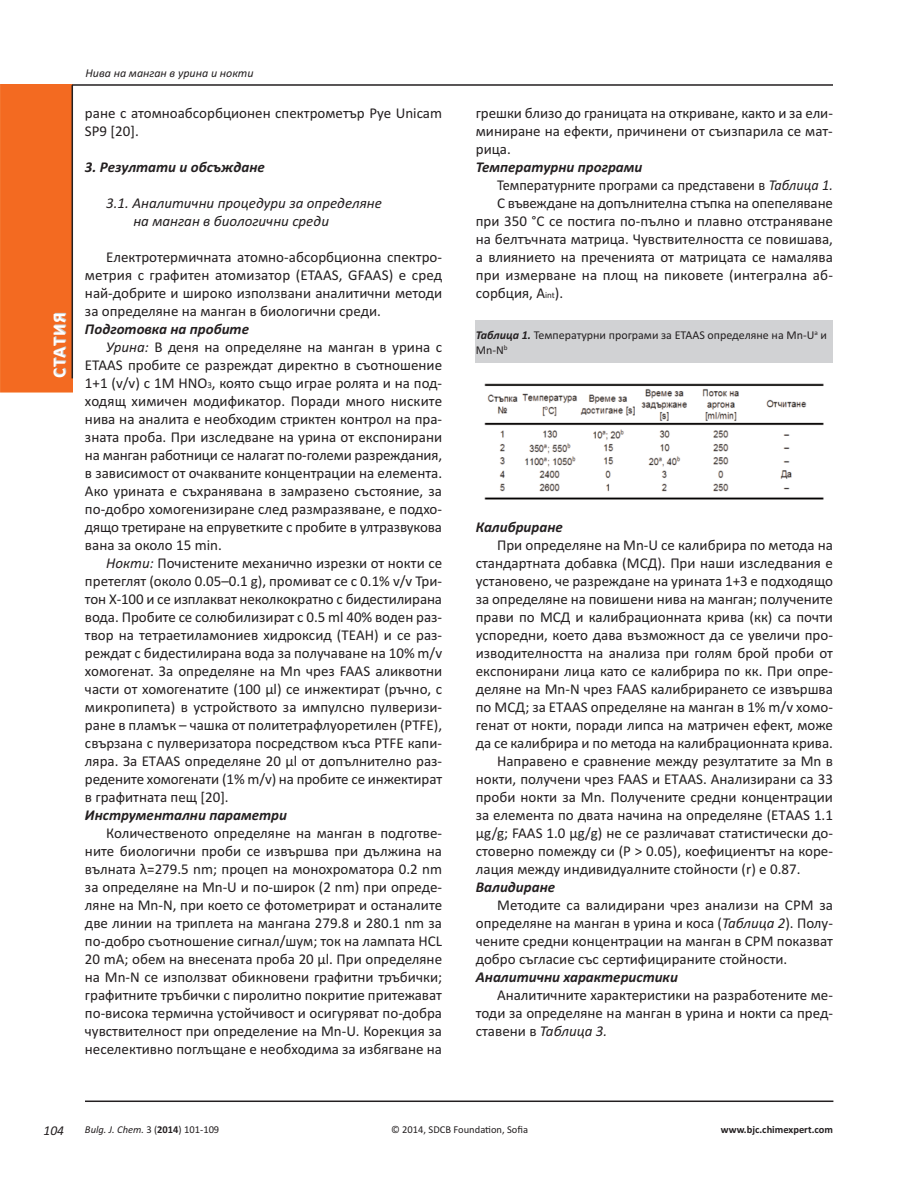
<style>
.page{position:relative;width:918px;height:1188px;background:#fff}
.page>*{position:absolute;margin:0;border:0;box-sizing:border-box;transform-origin:0 0}
.t1{font:700 18px "Calibri";letter-spacing:.09em;color:#fff}
.t2{font:15px/18px "Calibri";color:#231f20;text-align:justify}
.t3{font:italic 700 15px "Calibri";color:#231f20}
.t4{font:italic 15px/18px "Calibri";color:#231f20}
.t5{font:15px "Calibri";color:#231f20;scale:.95 1}
.t6{font:italic 13.5px "Calibri";color:#231f20}
.t7{font:12px/15px "Calibri";color:#231f20}
.t8{font:italic 12px "Calibri";color:#231f20}
.t9{font:italic 10.5px "Calibri";color:#231f20}
.t10{font:10.5px "Calibri";color:#231f20}
.t11{font:700 10.5px "Calibri";color:#231f20}
.s1{font-style:italic}
.s2{font-size:9px}
.s3{font-weight:700;font-style:italic}
.s4{font-style:normal}
.s5{font-weight:700;font-style:normal}
</style>
<div class="page">
<div style="left:1px;top:85px;width:71px;height:308px;background:#f36a21"></div>
<hr style="left:72px;top:84px;width:761px;height:2px;background:#231f20">
<hr style="left:72px;top:85px;width:1px;height:293px;background:#231f20">
<hr style="left:85px;top:1101px;width:748px;height:1px;background:#231f20">
<img style="left:485px;top:383px;width:339px;height:117px">
<div style="left:476px;top:320px;width:357px;height:43px;background:#d1d2d4"></div>
<p class="t1" style="left:48px;top:378px;width:67px;rotate:-90deg">СТАТИЯ</p>
<p class="t8" style="left:85px;top:66px;width:170px">Нива на манган в урина и нокти</p>
<p class="t2" style="left:85px;top:103px;width:359px">ране с атомноабсорбционен спектрометър Pye Unicam<br>SP9 [20].</p>
<p class="t3" style="left:85px;top:158px;width:181px">3. Резултати и обсъждане</p>
<p class="t4" style="left:133px;top:193px;width:250px;text-indent:-27px">3.1. Aналитични процедури за определяне на манган в биологични среди</p>
<p class="t2" style="left:85px;top:247px;width:359px;text-indent:21px">Електротермичната атомно-абсорбционна спектро&shy;метрия с графитен атомизатор (ETAAS, GFAAS) е сред най-добрите и широко използвани аналитични методи за определяне на манган в биологични среди.</p>
<p class="t3" style="left:85px;top:320px;width:166px">Подготовка на пробите</p>
<p class="t2" style="left:106px;top:337px;width:337px"><span class="s1">Урина:</span> В деня на определяне на манган в урина с</p>
<p class="t2" style="left:85px;top:355px;width:359px">ЕТААS пробите се разреждат директно в съотношение</p>
<p class="t2" style="left:85px;top:373px;width:359px">1+1 (v/v) с 1М HNO<span class="s2">3</span>, която също играе ролята и на под-</p>
<p class="t2" style="left:85px;top:391px;width:359px">ходящ химичен модификатор. Поради много ниските</p>
<p class="t2" style="left:85px;top:409px;width:359px">нива на аналита е необходим стриктен контрол на пра-</p>
<p class="t2" style="left:85px;top:427px;width:359px">зната проба. При изследване на урина от експонирани</p>
<p class="t2" style="left:85px;top:445px;width:359px">на манган работници се налагат по-големи разреждания,</p>
<p class="t2" style="left:85px;top:463px;width:359px">в зависимост от очакваните концентрации на елемента.</p>
<p class="t2" style="left:85px;top:481px;width:359px">Ако урината е съхранявана в замразено състояние, за</p>
<p class="t2" style="left:85px;top:499px;width:359px">по-добро хомогенизиране след размразяване, е подхо-</p>
<p class="t2" style="left:85px;top:517px;width:359px">дящо третиране на епруветките с пробите в ултразвукова</p>
<p class="t2" style="left:85px;top:535px;width:138px">вана за около 15 min.</p>
<p class="t2" style="left:106px;top:553px;width:337px"><span class="s1">Нокти:</span> Почистените механично изрезки от нокти се</p>
<p class="t2" style="left:85px;top:571px;width:359px">претеглят (около 0.05–0.1 g), промиват се с 0.1% v/v Три-</p>
<p class="t2" style="left:85px;top:589px;width:359px">тон Х-100 и се изплакват неколкократно с бидестилирана</p>
<p class="t2" style="left:85px;top:607px;width:359px">вода. Пробите се солюбилизират с 0.5 ml 40% воден раз-</p>
<p class="t2" style="left:85px;top:625px;width:359px">твор на тетраетиламониев хидроксид (ТЕАH) и се раз-</p>
<p class="t2" style="left:85px;top:643px;width:359px">реждат с бидестилирана вода за получаване на 10% m/v</p>
<p class="t2" style="left:85px;top:661px;width:359px">хомогенат. За определяне на Mn чрез FAAS аликвотни</p>
<p class="t2" style="left:85px;top:679px;width:359px">части от хомогенатите (100 μl) се инжектират (ръчно, с</p>
<p class="t2" style="left:85px;top:697px;width:359px">микропипета) в устройството за импулсно пулверизи-</p>
<p class="t2" style="left:85px;top:715px;width:359px">ране в пламък – чашка от политетрафлуоретилен (PTFE),</p>
<p class="t2" style="left:85px;top:733px;width:359px">свързана с пулверизатора посредством къса PTFE капи-</p>
<p class="t2" style="left:85px;top:751px;width:359px">ляра. За ЕТAAS определяне 20 μl от допълнително раз-</p>
<p class="t2" style="left:85px;top:769px;width:359px">редените хомогенати (1% m/v) на пробите се инжектират</p>
<p class="t2" style="left:85px;top:787px;width:145px">в графитната пещ [20].</p>
<p class="t3" style="left:85px;top:806px;width:204px">Инструментални параметри</p>
<p class="t2" style="left:85px;top:823px;width:359px;text-indent:21px">Количественото определяне на манган в подготве&shy;ните биологични проби се извършва при дължина на вълната λ=279.5 nm; процеп на монохроматора 0.2 nm за определяне на Mn-U и по-широк (2 nm) при опреде&shy;ляне на Mn-N, при което се фотометрират и останалите две линии на триплета на мангана 279.8 и 280.1 nm за по-добро съотношение сигнал/шум; ток на лампата HCL 20 mA; обем на внесената проба 20 μl. При определяне на Mn-N се използват обикновени графитни тръбички; графитните тръбички с пиролитно покритие притежават по-висока термична устойчивост и осигуряват по-добра чувствителност при определение на Mn-U. Корекция за неселективно поглъщане е необходима за избягване на</p>
<p class="t2" style="left:476px;top:103px;width:359px">грешки близо до границата на откриване, както и за ели&shy;миниране на ефекти, причинени от съизпарила се мат&shy;рица.</p>
<p class="t3" style="left:476px;top:158px;width:168px">Температурни програми</p>
<p class="t5" style="left:497px;top:176px;width:355px">Температурните програми са представени в <span class="s1">Таблица 1.</span></p>
<p class="t2" style="left:497px;top:193px;width:337px">С въвеждане на допълнителна стъпка на опепеляване</p>
<p class="t2" style="left:476px;top:211px;width:359px">при 350 °С се постига по-пълно и плавно отстраняване</p>
<p class="t2" style="left:476px;top:229px;width:359px">на белтъчната матрица. Чувствителността се повишава,</p>
<p class="t2" style="left:476px;top:247px;width:359px">а влиянието на преченията от матрицата се намалява</p>
<p class="t2" style="left:476px;top:265px;width:359px">при измерване на площ на пиковете (интегрална аб-</p>
<p class="t2" style="left:476px;top:283px;width:89px">сорбция, A<span class="s2">int</span>).</p>
<p class="t7" style="left:476px;top:327px;width:353px"><span class="s3">Таблица 1.</span> Температурни програми за ETAAS определяне на Mn-U<sup>a</sup> и<br>Mn-N<sup>b</sup></p>
<p class="t3" style="left:476px;top:518px;width:89px">Калибриране</p>
<p class="t2" style="left:497px;top:535px;width:337px">При определяне на Mn-U се калибрира по метода на</p>
<p class="t2" style="left:476px;top:553px;width:359px">стандартната добавка (МСД). При наши изследвания е</p>
<p class="t2" style="left:476px;top:571px;width:359px">установено, че разреждане на урината 1+3 е подходящо</p>
<p class="t2" style="left:476px;top:589px;width:359px">за определяне на повишени нива на манган; получените</p>
<p class="t2" style="left:476px;top:607px;width:359px">прави по МСД и калибрационната крива (кк) са почти</p>
<p class="t2" style="left:476px;top:625px;width:359px">успоредни, което дава възможност да се увеличи про-</p>
<p class="t2" style="left:476px;top:643px;width:359px">изводителността на анализа при голям брой проби от</p>
<p class="t2" style="left:476px;top:661px;width:359px">експонирани лица като се калибрира по кк. При опре-</p>
<p class="t2" style="left:476px;top:679px;width:359px">деляне на Mn-N чрез FAAS калибрирането се извършва</p>
<p class="t2" style="left:476px;top:697px;width:359px">по МСД; за ЕТAAS определяне на манган в 1% m/v хомо-</p>
<p class="t2" style="left:476px;top:715px;width:359px">генат от нокти, поради липса на матричен ефект, може</p>
<p class="t2" style="left:476px;top:733px;width:359px">да се калибрира и по метода на калибрационната крива.</p>
<p class="t2" style="left:497px;top:751px;width:337px">Направено е сравнение между резултатите за Mn в</p>
<p class="t2" style="left:476px;top:769px;width:359px">нокти, получени чрез FAAS и ЕТAAS. Анализирани са 33</p>
<p class="t2" style="left:476px;top:787px;width:359px">проби нокти за Mn. Получените средни концентрации</p>
<p class="t2" style="left:476px;top:805px;width:359px">за елемента по двата начина на определяне (ЕТAAS 1.1</p>
<p class="t2" style="left:476px;top:823px;width:359px">μg/g; FAAS 1.0 μg/g) не се различават статистически до-</p>
<p class="t2" style="left:476px;top:841px;width:359px">стоверно помежду си (Р &gt; 0.05), коефициентът на коре-</p>
<p class="t2" style="left:476px;top:859px;width:326px">лация между индивидуалните стойности (r) е 0.87.</p>
<p class="t3" style="left:476px;top:878px;width:81px">Валидиране</p>
<p class="t2" style="left:476px;top:895px;width:359px;text-indent:21px">Методите са валидирани чрез анализи на СРМ за определяне на манган в урина и коса (<span class="s1">Таблица 2</span>). Полу&shy;чените средни концентрации на манган в СРМ показват добро съгласие със сертифицираните стойности.</p>
<p class="t3" style="left:476px;top:968px;width:204px">Аналитични характеристики</p>
<p class="t2" style="left:476px;top:985px;width:359px;text-indent:21px">Аналитичните характеристики на разработените ме&shy;тоди за определяне на манган в урина и нокти са пред&shy;ставени в <span class="s1">Таблица 3.</span></p>
<p class="t6" style="left:44px;top:1122px;width:22px">104</p>
<p class="t9" style="left:85px;top:1123px;width:136px">Bulg. J. Chem. <span class="s4">3 (</span><span class="s5">2014</span><span class="s4">) 101-109</span></p>
<p class="t10" style="left:391px;top:1123px;width:138px">© 2014, SDCB Foundation, Sofia</p>
<p class="t11" style="left:721px;top:1123px;width:114px">www.bjc.chimexpert.com</p>
</div>
